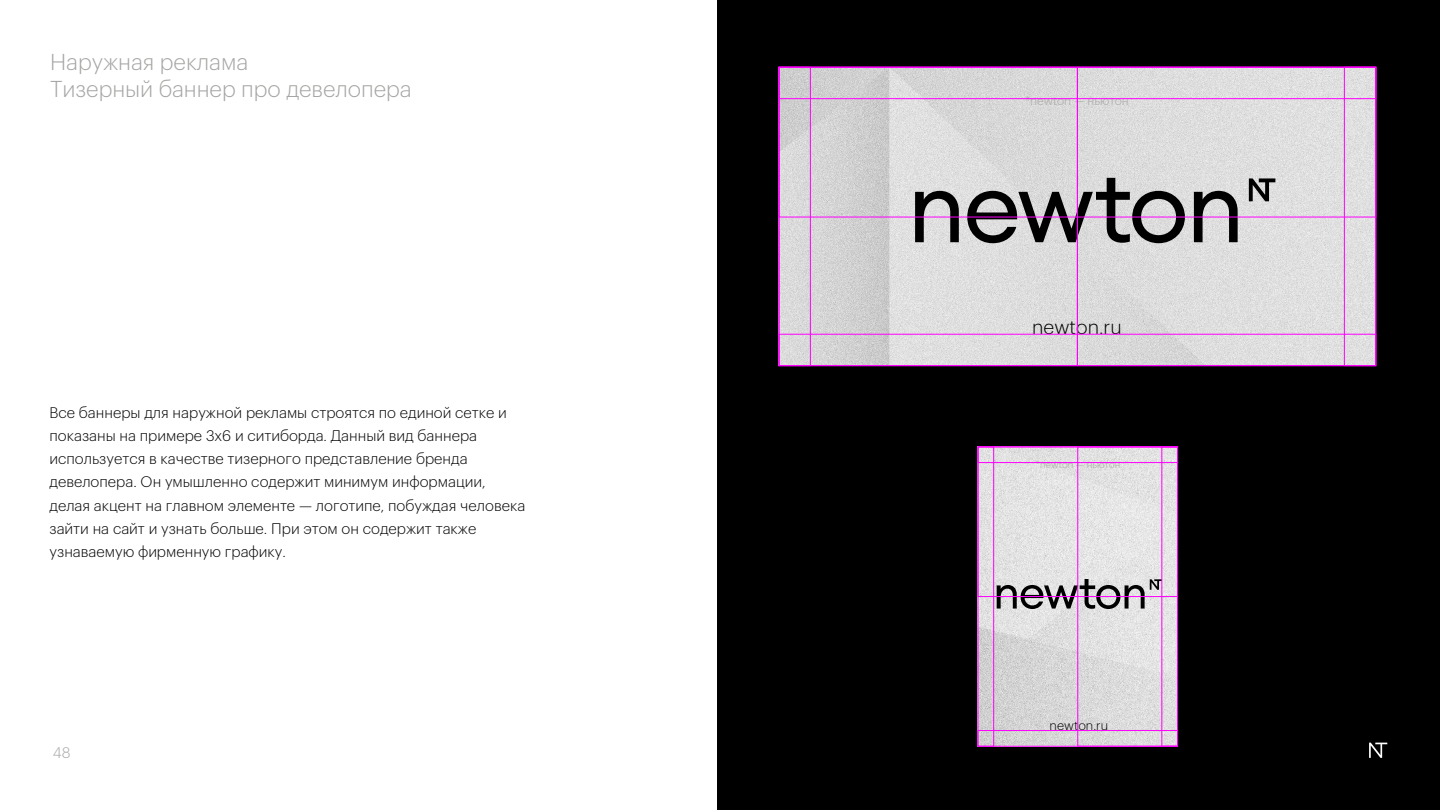
<style>
.page{position:relative;width:1440px;height:810px;background:#fff}
.page>*{position:absolute;margin:0;border:0;box-sizing:border-box;transform-origin:0 0}
.t1{font:300 22.5px/27px "Graphik LCG";letter-spacing:-.005em;color:#a5a5a3}
.t2{font:300 19.5px "Graphik LCG";letter-spacing:-.005em;color:#000}
.t3{font:300 15px/23.2px "Graphik LCG";color:#000}
.t4{font:300 15px "Graphik LCG";color:#a7a7a5}
.t5{font:300 12.75px "Graphik LCG";letter-spacing:-.005em;color:#000}
.t6{font:300 12px "Graphik LCG";letter-spacing:-.005em;color:#a7a7a5}
.t7{font:300 9.75px "Graphik LCG";letter-spacing:-.005em;color:#a7a7a5}
</style>
<div class="page">
<div style="left:718px;top:0;width:722px;height:810px;background:#000"></div>
<img style="left:980px;top:448px;width:196px;height:297px">
<img style="left:781px;top:69px;width:593px;height:295px">
<svg style="left:915px;top:191px;width:44px;height:51px"></svg>
<svg style="left:967px;top:178px;width:218px;height:65px"></svg>
<svg style="left:1194px;top:191px;width:44px;height:51px"></svg>
<svg style="left:1249px;top:178px;width:26px;height:23px"></svg>
<svg style="left:997px;top:579px;width:164px;height:30px"></svg>
<div style="left:779px;top:334px;width:597px;height:32px;border:1px solid #f0f"></div>
<div style="left:779px;top:67px;width:597px;height:32px;border:1px solid #f0f"></div>
<div style="left:977px;top:730px;width:201px;height:17px;border:1px solid #f0f"></div>
<div style="left:978px;top:446px;width:200px;height:17px;border:1px solid #f0f"></div>
<div style="left:978px;top:446px;width:16px;height:301px;border:1px solid #f0f"></div>
<div style="left:1077px;top:446px;width:101px;height:301px;border:1px solid #f0f"></div>
<div style="left:779px;top:67px;width:32px;height:299px;border:1px solid #f0f"></div>
<div style="left:1344px;top:67px;width:32px;height:299px;border:1px solid #f0f"></div>
<svg style="left:1369px;top:743px;width:18px;height:15px"></svg>
<h1 class="t1" style="left:50px;top:47px;width:363px">Наружная реклама<br>Тизерный баннер про девелопера</h1>
<p class="t3" style="left:50px;top:399px;width:477px">Все баннеры для наружной рекламы строятся по единой сетке и показаны на примере 3х6 и ситиборда. Данный вид баннера используется в качестве тизерного представление бренда девелопера. Он умышленно содержит минимум информации, делая акцент на главном элементе — логотипе, побуждая человека зайти на сайт и узнать больше. При этом он содержит также узнаваемую фирменную графику.</p>
<p class="t4" style="left:53px;top:742px;width:19px">48</p>
<p class="t6" style="left:1025px;top:92px;width:105px">*newton — ньютон</p>
<h2 class="t2" style="left:1032px;top:313px;width:91px">newton.ru</h2>
<p class="t7" style="left:1036px;top:458px;width:86px">*newton — ньютон</p>
<p class="t5" style="left:1050px;top:717px;width:60px">newton.ru</p>
</div>
